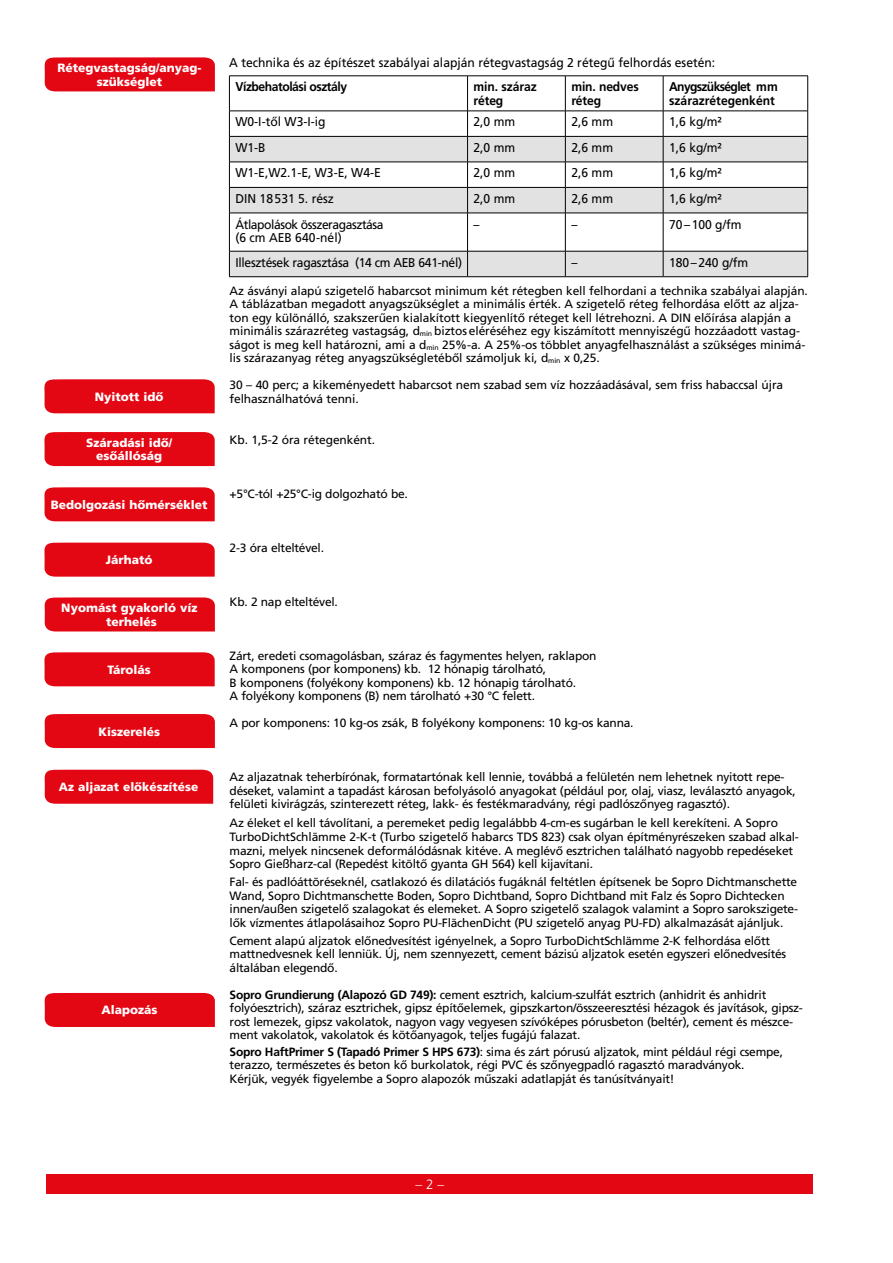
<style>
.page{position:relative;width:893px;height:1263px;background:#fff}
.page>*{position:absolute;margin:0;border:0;box-sizing:border-box;transform-origin:0 0}
.t1{font:300 13.5px "Sto Frutiger";color:#fff}
.t2{font:12.75px "Sto Frutiger";color:#010202;scale:.95 1}
.t3{font:700 12.75px/13.5px "Sto Frutiger";letter-spacing:-.01em;color:#010202;scale:.95 1}
.t4{font:12.75px/13.5px "Sto Frutiger";letter-spacing:-.035em;color:#010202;scale:.95 1}
.t5{font:12.75px "Sto Frutiger";letter-spacing:-.025em;color:#010202;scale:.95 1}
.t6{font:700 12.75px "Sto Frutiger";letter-spacing:-.035em;color:#010202;scale:.95 1}
.t7{font:12px/13.5px "Sto Frutiger";letter-spacing:-.02em;color:#000}
.t8{font:900 12px/13.5px "Sto Frutiger";color:#fff;text-align:center}
.t9{font:900 11.85px "Sto Frutiger";color:#fff}
.s1{font-weight:700}
</style>
<div class="page">
<div style="left:47px;top:1175px;width:766px;height:19px;background:#e30613"></div>
<div style="left:44px;top:652px;width:171px;height:34px;background:#e30613"></div>
<svg style="left:44px;top:769px;width:170px;height:35px;background:#e4111d"></svg>
<div style="left:44px;top:714px;width:171px;height:34px;background:#e30613"></div>
<div style="left:44px;top:993px;width:171px;height:34px;background:#e30613"></div>
<div style="left:44px;top:379px;width:171px;height:34px;background:#e30613"></div>
<svg style="left:44px;top:542px;width:171px;height:35px;background:#e4101c"></svg>
<div style="left:44px;top:487px;width:171px;height:34px;background:#e30613"></div>
<div style="left:44px;top:597px;width:171px;height:34px;background:#e30613"></div>
<div style="left:44px;top:57px;width:171px;height:34px;background:#e30613"></div>
<hr style="left:229px;top:76px;width:239px;height:1px;background:#010202">
<hr style="left:229px;top:76px;width:1px;height:35px;background:#010202">
<hr style="left:468px;top:76px;width:97px;height:1px;background:#010202">
<hr style="left:467px;top:76px;width:1px;height:35px;background:#010202">
<hr style="left:565px;top:76px;width:98px;height:1px;background:#010202">
<hr style="left:565px;top:76px;width:1px;height:35px;background:#010202">
<hr style="left:663px;top:76px;width:145px;height:1px;background:#010202">
<hr style="left:663px;top:76px;width:1px;height:35px;background:#010202">
<hr style="left:807px;top:76px;width:1px;height:35px;background:#010202">
<svg style="left:229px;top:111px;width:579px;height:165px"></svg>
<hr style="left:229px;top:276px;width:239px;height:1px;background:#010202">
<hr style="left:468px;top:276px;width:97px;height:1px;background:#010202">
<hr style="left:565px;top:276px;width:98px;height:1px;background:#010202">
<hr style="left:663px;top:276px;width:145px;height:1px;background:#010202">
<div style="left:44px;top:432px;width:171px;height:34px;background:#e30613"></div>
<p class="t8" style="left:57px;top:61px;width:146px">Rétegvastagság/anyag&shy;szükséglet</p>
<p class="t2" style="left:229px;top:56px;width:513px">A technika és az építészet szabályai alapján rétegvastagság 2 rétegű felhordás esetén:</p>
<p class="t6" style="left:235px;top:79px;width:119px">Vízbehatolási osztály</p>
<p class="t3" style="left:474px;top:80px;width:68px">min. száraz réteg</p>
<p class="t3" style="left:571px;top:80px;width:73px">min. nedves réteg</p>
<p class="t3" style="left:669px;top:80px;width:116px">Anygszükséglet mm szárazrétegenként</p>
<p class="t2" style="left:235px;top:115px;width:96px">W0-I-től W3-I-ig</p>
<p class="t2" style="left:474px;top:115px;width:45px">2,0 mm</p>
<p class="t2" style="left:571px;top:115px;width:45px">2,6 mm</p>
<p class="t2" style="left:669px;top:115px;width:57px">1,6 kg/m²</p>
<p class="t2" style="left:235px;top:140px;width:33px">W1-B</p>
<p class="t2" style="left:474px;top:140px;width:45px">2,0 mm</p>
<p class="t2" style="left:571px;top:140px;width:45px">2,6 mm</p>
<p class="t2" style="left:669px;top:140px;width:57px">1,6 kg/m²</p>
<p class="t2" style="left:235px;top:166px;width:155px">W1-E,W2.1-E, W3-E, W4-E</p>
<p class="t2" style="left:474px;top:166px;width:45px">2,0 mm</p>
<p class="t2" style="left:571px;top:166px;width:45px">2,6 mm</p>
<p class="t2" style="left:669px;top:166px;width:57px">1,6 kg/m²</p>
<p class="t2" style="left:235px;top:191px;width:105px">DIN 18531 5. rész</p>
<p class="t2" style="left:474px;top:191px;width:45px">2,0 mm</p>
<p class="t2" style="left:571px;top:191px;width:45px">2,6 mm</p>
<p class="t2" style="left:669px;top:191px;width:57px">1,6 kg/m²</p>
<p class="t4" style="left:235px;top:217px;width:157px">Átlapolások összeragasztása (6 cm AEB 640-nél)</p>
<p class="t2" style="left:474px;top:217px;width:8px">–</p>
<p class="t2" style="left:571px;top:217px;width:8px">–</p>
<p class="t2" style="left:669px;top:217px;width:78px">70–100 g/fm</p>
<p class="t5" style="left:235px;top:255px;width:240px">Illesztések ragasztása (14 cm AEB 641-nél)</p>
<p class="t2" style="left:571px;top:255px;width:8px">–</p>
<p class="t2" style="left:669px;top:255px;width:85px">180–240 g/fm</p>
<p class="t8" style="left:95px;top:390px;width:70px">Nyitott idő</p>
<p class="t8" style="left:86px;top:436px;width:88px">Száradási idő/ esőállóság</p>
<p class="t8" style="left:51px;top:498px;width:158px">Bedolgozási hőmérséklet</p>
<p class="t8" style="left:106px;top:553px;width:48px">Járható</p>
<p class="t8" style="left:61px;top:601px;width:138px">Nyomást gyakorló víz terhelés</p>
<p class="t8" style="left:108px;top:663px;width:45px">Tárolás</p>
<p class="t8" style="left:99px;top:724px;width:63px">Kiszerelés</p>
<p class="t9" style="left:59px;top:780px;width:141px">Az aljazat előkészítése</p>
<p class="t8" style="left:101px;top:1003px;width:58px">Alapozás</p>
<p class="t7" style="left:230px;top:284px;width:580px">Az ásványi alapú szigetelő habarcsot minimum két rétegben kell felhordani a technika szabályai alapján.<br>A táblázatban megadott anyagszükséglet a minimális érték. A szigetelő réteg felhordása előtt az aljza&shy;ton egy különálló, szakszerűen kialakított kiegyenlítő réteget kell létrehozni. A DIN előírása alapján a minimális szárazréteg vastagság, d<sub>min</sub> biztos eléréséhez egy kiszámított mennyiszégű hozzáadott vastag&shy;ságot is meg kell határozni, ami a d<sub>min</sub> 25%-a. A 25%-os többlet anyagfelhasználást a szükséges minimá&shy;lis szárazanyag réteg anyagszükségletéből számoljuk ki, d<sub>min</sub> x 0,25.</p>
<p class="t7" style="left:230px;top:379px;width:555px">30 – 40 perc; a kikeményedett habarcsot nem szabad sem víz hozzáadásával, sem friss habaccsal újra felhasználhatóvá tenni.</p>
<p class="t7" style="left:230px;top:433px;width:147px">Kb. 1,5-2 óra rétegenként.</p>
<p class="t2" style="left:796px;top:281px;width:6px">-</p>
<p class="t7" style="left:230px;top:487px;width:180px">+5°C-tól +25°C-ig dolgozható be.</p>
<p class="t7" style="left:230px;top:541px;width:96px">2-3 óra elteltével.</p>
<p class="t7" style="left:230px;top:595px;width:110px">Kb. 2 nap elteltével.</p>
<p class="t7" style="left:230px;top:649px;width:368px">Zárt, eredeti csomagolásban, száraz és fagymentes helyen, raklapon A komponens (por komponens) kb. 12 hónapig tárolható,<br>B komponens (folyékony komponens) kb. 12 hónapig tárolható.<br>A folyékony komponens (B) nem tárolható +30 °C felett.</p>
<p class="t7" style="left:230px;top:716px;width:405px">A por komponens: 10 kg-os zsák, B folyékony komponens: 10 kg-os kanna.</p>
<p class="t7" style="left:230px;top:770px;width:568px">Az aljazatnak teherbírónak, formatartónak kell lennie, továbbá a felületén nem lehetnek nyitott repe&shy;déseket, valamint a tapadást károsan befolyásoló anyagokat (például por, olaj, viasz, leválasztó anyagok, felületi kivirágzás, szinterezett réteg, lakk- és festékmaradvány, régi padlószőnyeg ragasztó).</p>
<p class="t7" style="left:230px;top:816px;width:571px">Az éleket el kell távolítani, a peremeket pedig legalábbb 4-cm-es sugárban le kell kerekíteni. A Sopro TurboDichtSchlämme 2-K-t (Turbo szigetelő habarcs TDS 823) csak olyan építményrészeken szabad alkal&shy;mazni, melyek nincsenek deformálódásnak kitéve. A meglévő esztrichen található nagyobb repedéseket Sopro Gießharz-cal (Repedést kitöltő gyanta GH 564) kell kijavítani.</p>
<p class="t7" style="left:230px;top:875px;width:570px">Fal- és padlóáttöréseknél, csatlakozó és dilatációs fugáknál feltétlen építsenek be Sopro Dichtmanschette Wand, Sopro Dichtmanschette Boden, Sopro Dichtband, Sopro Dichtband mit Falz és Sopro Dichtecken innen/außen szigetelő szalagokat és elemeket. A Sopro szigetelő szalagok valamint a Sopro sarokszigete&shy;lők vízmentes átlapolásaihoz Sopro PU-FlächenDicht (PU szigetelő anyag PU-FD) alkalmazását ajánljuk.</p>
<p class="t7" style="left:230px;top:934px;width:558px">Cement alapú aljzatok előnedvesítést igényelnek, a Sopro TurboDichtSchlämme 2-K felhordása előtt mattnedvesnek kell lenniük. Új, nem szennyezett, cement bázisú aljzatok esetén egyszeri előnedvesítés általában elegendő.</p>
<p class="t7" style="left:230px;top:988px;width:575px"><span class="s1">Sopro Grundierung (Alapozó GD 749):</span> cement esztrich, kalcium-szulfát esztrich (anhidrit és anhidrit folyóesztrich), száraz esztrichek, gipsz építőelemek, gipszkarton/összeeresztési hézagok és javítások, gipsz&shy;rost lemezek, gipsz vakolatok, nagyon vagy vegyesen szívóképes pórusbeton (beltér), cement és mészce&shy;ment vakolatok, vakolatok és kötőanyagok, teljes fugájú falazat.</p>
<p class="t7" style="left:230px;top:1045px;width:555px"><span class="s1">Sopro HaftPrimer S (Tapadó Primer S HPS 673)</span>: sima és zárt pórusú aljzatok, mint például régi csempe, terazzo, természetes és beton kő burkolatok, régi PVC és szőnyegpadló ragasztó maradványok.<br>Kérjük, vegyék figyelembe a Sopro alapozók műszaki adatlapját és tanúsítványait!</p>
<p class="t1" style="left:416px;top:1177px;width:30px">– 2 –</p>
</div>
